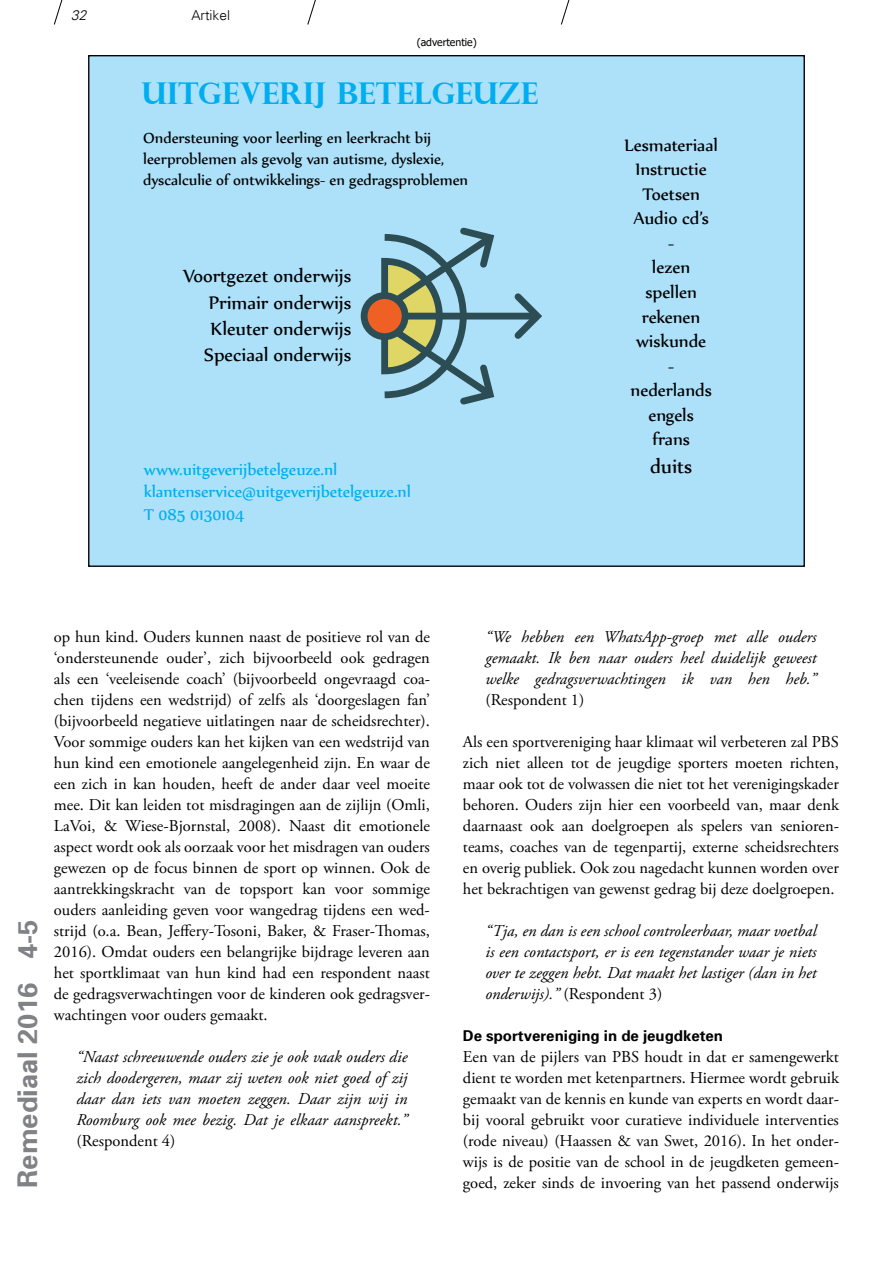
<style>
.page{position:relative;width:893px;height:1263px;background:#fff}
.page>*{position:absolute;margin:0;border:0;box-sizing:border-box;transform-origin:0 0}
.t1{font:700 30px "Perpetua Titling";color:#00aeef}
.t2{font:700 27.3px "Univers 65";color:#808285}
.t3{font:23.25px "Nyala";color:#000}
.t4{font:21.9px/26.2px "Nyala";color:#000;text-align:justify}
.t5{font:20.4px/24.6px "Nyala";color:#000;text-align:center}
.t6{font:19.05px/23px "Nyala";color:#00aeef}
.t7{font:17.7px/21.3px "Nyala";color:#000}
.t8{font:16.5px/21px "Adobe Garamond Pro";color:#000;text-align:justify}
.t9{font:italic 16.5px/21px "Adobe Garamond Pro";color:#000;text-align:justify}
.t10{font:700 15px "Univers 65";color:#000}
.t11{font:300 13.65px "Univers";color:#000}
.t12{font:italic 300 13.65px "Univers";color:#000}
.t13{font:10.5px "Tahoma";color:#000}
.s1{font-style:normal}
</style>
<div class="page">
<svg style="left:53px;top:0;width:10px;height:25px"></svg>
<svg style="left:307px;top:0;width:9px;height:25px"></svg>
<svg style="left:561px;top:0;width:9px;height:25px"></svg>
<div style="left:89px;top:56px;width:715px;height:510px;background:#ade1fa"></div>
<div style="left:405px;top:313px;width:130px;height:6px;background:#2c4d53"></div>
<svg style="left:508px;top:293px;width:34px;height:46px"></svg>
<svg style="left:378px;top:227px;width:122px;height:178px"></svg>
<div style="left:364px;top:296px;width:41px;height:41px;background:#ee6024;border-radius:50%"></div>
<div style="left:361px;top:292px;width:48px;height:48px;border:7px solid #2c4d53;border-radius:50%"></div>
<p class="t12" style="left:71px;top:7px;width:17px">32</p>
<p class="t11" style="left:191px;top:7px;width:40px">Artikel</p>
<p class="t13" style="left:417px;top:35px;width:62px">(advertentie)</p>
<h1 class="t1" style="left:142px;top:75px;width:398px">UITGEVERIJ BETELGEUZE</h1>
<p class="t7" style="left:143px;top:126px;width:326px">Ondersteuning voor leerling en leerkracht bij leerproblemen als gevolg van autisme, dyslexie, dyscalculie of ontwikkelings- en gedragsproblemen</p>
<h3 class="t4" style="left:204px;top:262px;width:149px;text-indent:-21px">Voortgezet onderwijs Primair onderwijs Kleuter onderwijs Speciaal onderwijs</h3>
<p class="t6" style="left:144px;top:457px;width:269px">www.uitgeverijbetelgeuze.nl klantenservice@uitgeverijbetelgeuze.nl<br>T 085 0130104</p>
<p class="t5" style="left:624px;top:132px;width:95px">Lesmateriaal<br>Instructie<br>Toetsen<br>Audio cd’s<br>-<br>lezen spellen rekenen wiskunde<br>-<br>nederlands engels<br>frans</p>
<h3 class="t3" style="left:650px;top:452px;width:44px">duits</h3>
<h2 class="t2" style="left:10px;top:1188px;width:270px;rotate:-90deg">Remediaal 2016 4-5</h2>
<p class="t8" style="left:54px;top:627px;width:378px">op hun kind. Ouders kunnen naast de positieve rol van de ‘ondersteunende ouder’, zich bijvoorbeeld ook gedragen als een ‘veeleisende coach’ (bijvoorbeeld ongevraagd coa&shy;chen tijdens een wedstrijd) of zelfs als ‘doorgeslagen fan’ (bijvoorbeeld negatieve uitlatingen naar de scheidsrechter).<br>Voor sommige ouders kan het kijken van een wedstrijd van hun kind een emotionele aangelegenheid zijn. En waar de een zich in kan houden, heeft de ander daar veel moeite mee. Dit kan leiden tot misdragingen aan de zijlijn (Omli, LaVoi, &amp; Wiese-Bjornstal, 2008). Naast dit emotionele aspect wordt ook als oorzaak voor het misdragen van ouders gewezen op de focus binnen de sport op winnen. Ook de aantrekkingskracht van de topsport kan voor sommige ouders aanleiding geven voor wangedrag tijdens een wed&shy;strijd (o.a. Bean, Jeffery-Tosoni, Baker, &amp; Fraser-Thomas, 2016). Omdat ouders een belangrijke bijdrage leveren aan het sportklimaat van hun kind had een respondent naast de gedragsverwachtingen voor de kinderen ook gedragsver&shy;wachtingen voor ouders gemaakt.</p>
<p class="t9" style="left:76px;top:1047px;width:333px">“Naast schreeuwende ouders zie je ook vaak ouders die zich doodergeren, maar zij weten ook niet goed of zij daar dan iets van moeten zeggen. Daar zijn wij in Roomburg ook mee bezig. Dat je elkaar aanspreekt.”</p>
<p class="t8" style="left:76px;top:1131px;width:100px">(Respondent 4)</p>
<p class="t9" style="left:485px;top:627px;width:333px">“We hebben een WhatsApp-groep met alle ouders gemaakt. Ik ben naar ouders heel duidelijk geweest welke gedragsverwachtingen ik van hen heb.”</p>
<p class="t8" style="left:485px;top:690px;width:100px">(Respondent 1)</p>
<p class="t8" style="left:463px;top:732px;width:378px">Als een sportvereniging haar klimaat wil verbeteren zal PBS zich niet alleen tot de jeugdige sporters moeten richten, maar ook tot de volwassen die niet tot het verenigingskader behoren. Ouders zijn hier een voorbeeld van, maar denk daarnaast ook aan doelgroepen als spelers van senioren&shy;teams, coaches van de tegenpartij, externe scheidsrechters en overig publiek. Ook zou nagedacht kunnen worden over het bekrachtigen van gewenst gedrag bij deze doelgroepen.</p>
<p class="t9" style="left:485px;top:921px;width:333px">“Tja, en dan is een school controleerbaar, maar voetbal is een contactsport, er is een tegenstander waar je niets over te zeggen hebt. Dat maakt het lastiger (dan in het onderwijs).” <span class="s1">(Respondent 3)</span></p>
<p class="t10" style="left:463px;top:1026px;width:262px">De sportvereniging in de jeugdketen</p>
<p class="t8" style="left:463px;top:1047px;width:378px">Een van de pijlers van PBS houdt in dat er samengewerkt dient te worden met ketenpartners. Hiermee wordt gebruik gemaakt van de kennis en kunde van experts en wordt daar&shy;bij vooral gebruikt voor curatieve individuele interventies (rode niveau) (Haassen &amp; van Swet, 2016). In het onder&shy;wijs is de positie van de school in de jeugdketen gemeen&shy;goed, zeker sinds de invoering van het passend onderwijs</p>
</div>
